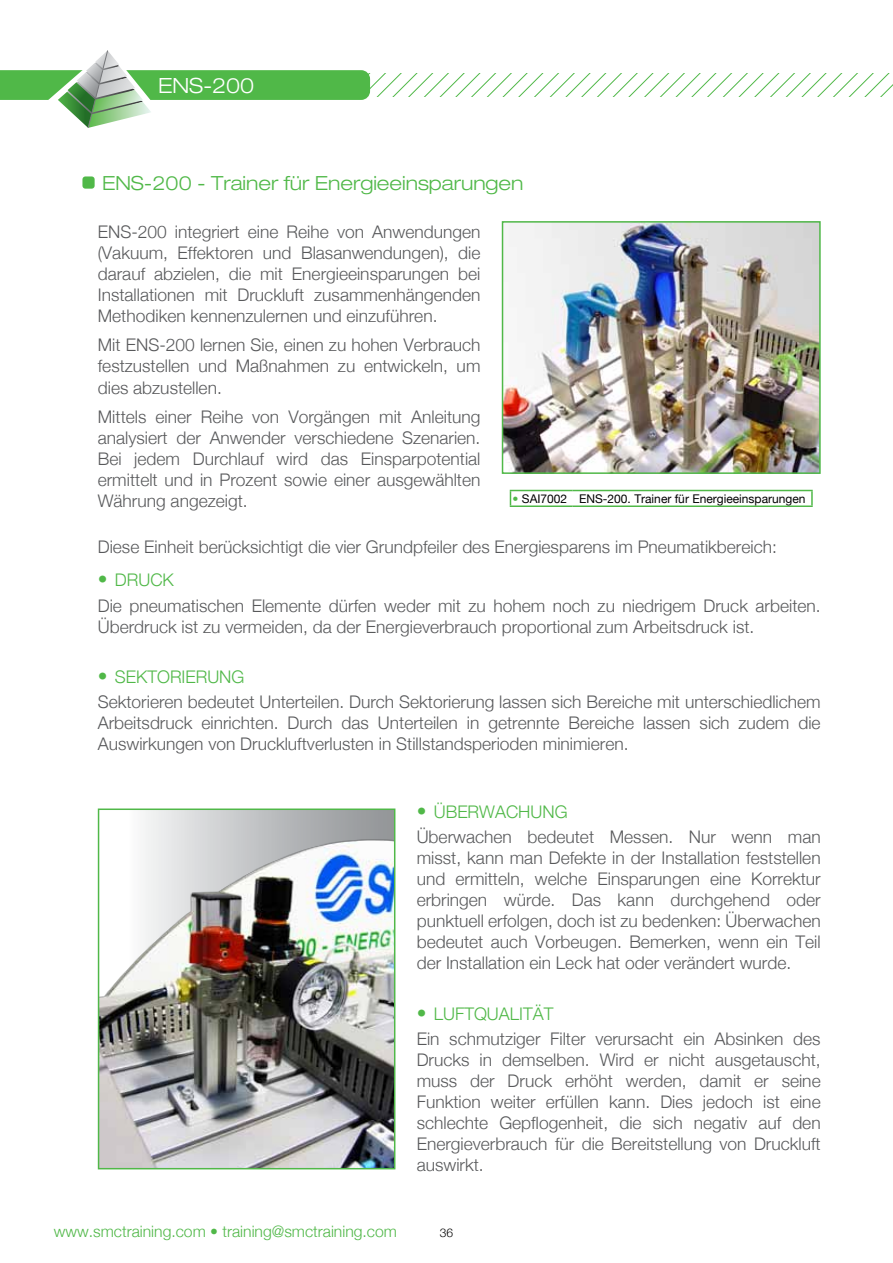
<style>
.page{position:relative;width:893px;height:1263px;background:#fff}
.page>*{position:absolute;margin:0;border:0;box-sizing:border-box;transform-origin:0 0}
.t1{font:300 expanded 21px "Helvetica Neue";letter-spacing:-.005em;color:#fff}
.t2{font:300 expanded 19.5px "Helvetica Neue";color:#50b848}
.t3{font:300 17.4px/21px "Helvetica Neue";color:#58595b;text-align:justify}
.t4{font:300 15.75px "Helvetica Neue";color:#50b848}
.t5{font:12px "Helvetica Neue";color:#000}
.t6{font:300 12px "Helvetica Neue";color:#000}
.s1{color:#50b848}
.s2{font-stretch:expanded;font-size:19.5px;color:#50b848}
</style>
<div class="page">
<div style="left:82px;top:176px;width:13px;height:13px;background:#50b848;border-radius:3px"></div>
<img style="left:505px;top:224px;width:313px;height:247px">
<div style="left:502px;top:221px;width:319px;height:253px;border:2px solid #50b848"></div>
<img style="left:101px;top:811px;width:291px;height:355px">
<div style="left:98px;top:808px;width:297px;height:361px;border:2px solid #50b848"></div>
<hr style="left:510px;top:490px;width:63px;height:1px;background:#50b848">
<svg style="left:510px;top:491px;width:1px;height:14px"></svg>
<hr style="left:573px;top:490px;width:240px;height:1px;background:#50b848">
<svg style="left:811px;top:491px;width:2px;height:14px"></svg>
<hr style="left:510px;top:505px;width:63px;height:2px;background:#50b848">
<hr style="left:573px;top:505px;width:240px;height:2px;background:#50b848">
<svg style="left:0;top:50px;width:893px;height:78px"></svg>
<p class="t1" style="left:158px;top:73px;width:97px">ENS-200</p>
<p class="t2" style="left:102px;top:172px;width:423px">ENS-200 - Trainer für Energieeinsparungen</p>
<p class="t3" style="left:98px;top:221px;width:384px">ENS-200 integriert eine Reihe von Anwendungen (Vakuum, Effektoren und Blasanwendungen), die darauf abzielen, die mit Energieeinsparungen bei Installationen mit Druckluft zusammenhängenden Methodiken kennenzulernen und einzuführen.</p>
<p class="t3" style="left:98px;top:334px;width:384px">Mit ENS-200 lernen Sie, einen zu hohen Verbrauch festzustellen und Maßnahmen zu entwickeln, um dies abzustellen.</p>
<p class="t3" style="left:98px;top:406px;width:384px">Mittels einer Reihe von Vorgängen mit Anleitung analysiert der Anwender verschiedene Szenarien.<br>Bei jedem Durchlauf wird das Einsparpotential ermittelt und in Prozent sowie einer ausgewählten Währung angezeigt.</p>
<p class="t5" style="left:513px;top:491px;width:294px"><span class="s1">•</span> SAI7002 ENS-200. Trainer für Energieeinsparungen</p>
<p class="t3" style="left:98px;top:536px;width:681px">Diese Einheit berücksichtigt die vier Grundpfeiler des Energiesparens im Pneumatikbereich:</p>
<p class="t3" style="left:98px;top:567px;width:724px;line-height:25.2px"><span class="s2">•</span> <span class="s1">DRUCK<br></span>Die pneumatischen Elemente dürfen weder mit zu hohem noch zu niedrigem Druck arbeiten.</p>
<p class="t3" style="left:98px;top:616px;width:658px">Überdruck ist zu vermeiden, da der Energieverbrauch proportional zum Arbeitsdruck ist.</p>
<p class="t3" style="left:98px;top:664px;width:724px;line-height:25.2px"><span class="s2">•</span> <span class="s1">SEKTORIERUNG<br></span>Sektorieren bedeutet Unterteilen. Durch Sektorierung lassen sich Bereiche mit unterschiedlichem</p>
<p class="t3" style="left:98px;top:712px;width:724px">Arbeitsdruck einrichten. Durch das Unterteilen in getrennte Bereiche lassen sich zudem die<br>Auswirkungen von Druckluftverlusten in Stillstandsperioden minimieren.</p>
<p class="t3" style="left:417px;top:798px;width:405px;line-height:25.2px"><span class="s2">•</span> <span class="s1">ÜBERWACHUNG<br></span>Überwachen bedeutet Messen. Nur wenn man</p>
<p class="t3" style="left:417px;top:847px;width:405px">misst, kann man Defekte in der Installation feststellen und ermitteln, welche Einsparungen eine Korrektur erbringen würde. Das kann durchgehend oder punktuell erfolgen, doch ist zu bedenken: Überwachen bedeutet auch Vorbeugen. Bemerken, wenn ein Teil der Installation ein Leck hat oder verändert wurde.</p>
<p class="t3" style="left:417px;top:1000px;width:405px;line-height:25.2px"><span class="s2">•</span> <span class="s1">LUFTQUALITÄT<br></span>Ein schmutziger Filter verursacht ein Absinken des</p>
<p class="t3" style="left:417px;top:1049px;width:405px">Drucks in demselben. Wird er nicht ausgetauscht, muss der Druck erhöht werden, damit er seine Funktion weiter erfüllen kann. Dies jedoch ist eine schlechte Gepflogenheit, die sich negativ auf den Energieverbrauch für die Bereitstellung von Druckluft auswirkt.</p>
<p class="t4" style="left:54px;top:1221px;width:345px">www.smctraining.com • training@smctraining.com</p>
<p class="t6" style="left:440px;top:1225px;width:15px">36</p>
</div>
